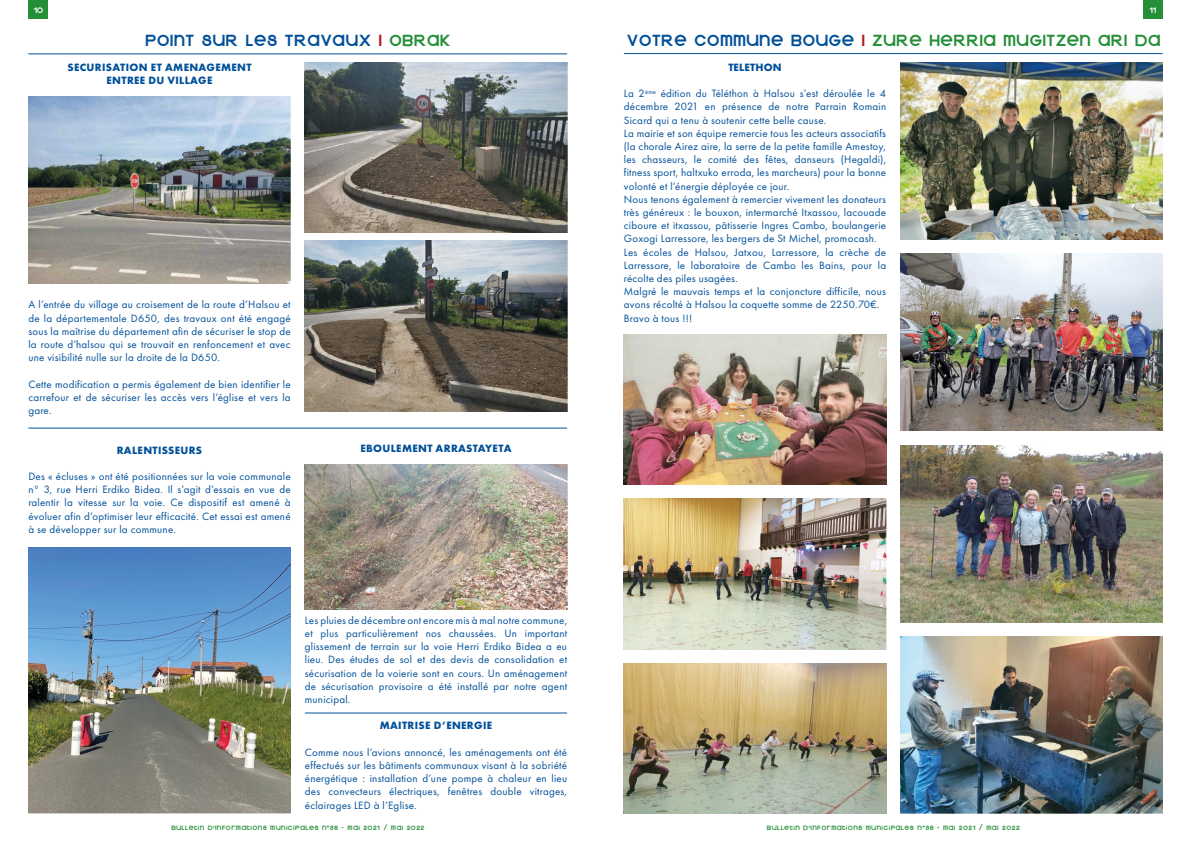
<style>
.page{position:relative;width:1191px;height:842px;background:#fff}
.page>*{position:absolute;margin:0;border:0;box-sizing:border-box;transform-origin:0 0}
.t1{font:18px "Kravitz Extra Thermal";letter-spacing:.05em;color:#248f37}
.t2{font:18px "Kravitz Extra Thermal";letter-spacing:.05em;color:#005099}
.t3{font:11px/13.2px "Futura PT";letter-spacing:.02em;color:#005099;text-align:justify}
.t4{font:700 11px "Futura PT";letter-spacing:.03em;color:#005099}
.t5{font:700 11px "Futura PT";letter-spacing:.01em;color:#005099}
.t6{font:9px "Kravitz Extra Thermal";color:#fff}
.t7{font:7px "Kravitz Extra Thermal";letter-spacing:.1em;color:#248f37}
.s1{color:#b61715}
.s2{color:#248f37}
.s3{color:#005099}
</style>
<div class="page">
<div style="left:28px;top:0;width:20px;height:18px;background:#248f37"></div>
<div style="left:1142px;top:0;width:20px;height:18px;background:#248f37"></div>
<hr style="left:28px;top:54px;width:539px;height:1px;background:#005099">
<hr style="left:28px;top:428px;width:539px;height:1px;background:#005099">
<hr style="left:305px;top:713px;width:262px;height:1px;background:#005099">
<img style="left:305px;top:241px;width:262px;height:170px">
<img style="left:305px;top:62px;width:262px;height:170px">
<img style="left:28px;top:96px;width:263px;height:187px">
<img style="left:28px;top:547px;width:263px;height:267px">
<img style="left:305px;top:465px;width:262px;height:144px">
<hr style="left:624px;top:53px;width:538px;height:1px;background:#005099">
<img style="left:624px;top:499px;width:262px;height:150px">
<img style="left:624px;top:663px;width:262px;height:151px">
<img style="left:900px;top:62px;width:262px;height:178px">
<img style="left:900px;top:445px;width:262px;height:177px">
<img style="left:900px;top:254px;width:262px;height:177px">
<img style="left:624px;top:334px;width:262px;height:151px">
<img style="left:900px;top:636px;width:262px;height:178px">
<p class="t6" style="left:34px;top:4px;width:11px">10</p>
<p class="t6" style="left:1149px;top:4px;width:8px">11</p>
<p class="t2" style="left:145px;top:28px;width:306px">POINT SUR LES TRAVAUX <span class="s1">I</span> <span class="s2">OBRAK</span></p>
<p class="t4" style="left:67px;top:60px;width:186px">SECURISATION ET AMENAGEMENT</p>
<p class="t4" style="left:107px;top:73px;width:107px">ENTREE DU VILLAGE</p>
<p class="t3" style="left:28px;top:298px;width:264px">A l’entrée du village au croisement de la route d’Halsou et de la départementale D650, des travaux ont été engagé sous la maîtrise du département afin de sécuriser le stop de la route d’halsou qui se trouvait en renfoncement et avec une visibilité nulle sur la droite de la D650.</p>
<p class="t3" style="left:28px;top:377px;width:264px">Cette modification a permis également de bien identifier le carrefour et de sécuriser les accès vers l’église et vers la gare.</p>
<p class="t4" style="left:117px;top:443px;width:87px">RALENTISSEURS</p>
<p class="t3" style="left:28px;top:470px;width:264px">Des « écluses » ont été positionnées sur la voie communale n° 3, rue Herri Erdiko Bidea. Il s’agit d’essais en vue de ralentir la vitesse sur la voie. Ce dispositif est amené à évoluer afin d’optimiser leur efficacité. Cet essai est amené à se développer sur la commune.</p>
<p class="t4" style="left:360px;top:441px;width:153px">EBOULEMENT ARRASTAYETA</p>
<p class="t3" style="left:305px;top:613px;width:264px">Les pluies de décembre ont encore mis à mal notre commune, et plus particulièrement nos chaussées. Un important glissement de terrain sur la voie Herri Erdiko Bidea a eu lieu. Des études de sol et des devis de consolidation et sécurisation de la voierie sont en cours. Un aménagement de sécurisation provisoire a été installé par notre agent municipal.</p>
<p class="t4" style="left:380px;top:718px;width:114px">MAITRISE D’ENERGIE</p>
<p class="t3" style="left:305px;top:745px;width:264px">Comme nous l’avions annoncé, les aménagements ont été effectués sur les bâtiments communaux visant à la sobriété énergétique : installation d’une pompe à chaleur en lieu des convecteurs électriques, fenêtres double vitrages, éclairages LED à l’Eglise.</p>
<p class="t1" style="left:626px;top:28px;width:535px"><span class="s3">VOTRE COMMUNE BOUGE</span> <span class="s1">I</span> ZURE HERRIA MUGITZEN ARI DA</p>
<p class="t5" style="left:728px;top:60px;width:55px">TELETHON</p>
<p class="t3" style="left:624px;top:87px;width:264px">La 2<sup>ème</sup> édition du Téléthon à Halsou s’est déroulée le 4 décembre 2021 en présence de notre Parrain Romain Sicard qui a tenu à soutenir cette belle cause.</p>
<p class="t3" style="left:624px;top:126px;width:264px">La mairie et son équipe remercie tous les acteurs associatifs (la chorale Airez aire, la serre de la petite famille Amestoy, les chasseurs, le comité des fêtes, danseurs (Hegaldi), fitness sport, haltxuko erroda, les marcheurs) pour la bonne volonté et l’énergie déployée ce jour.</p>
<p class="t3" style="left:624px;top:192px;width:264px">Nous tenons également à remercier vivement les donateurs très généreux : le bouxon, intermarché Itxassou, lacouade ciboure et itxassou, pâtisserie Ingres Cambo, boulangerie Goxogi Larressore, les bergers de St Michel, promocash.</p>
<p class="t3" style="left:624px;top:245px;width:264px">Les écoles de Halsou, Jatxou, Larressore, la crèche de Larressore, le laboratoire de Cambo les Bains, pour la récolte des piles usagées.</p>
<p class="t3" style="left:624px;top:285px;width:264px">Malgré le mauvais temps et la conjoncture difficile, nous avons récolté à Halsou la coquette somme de 2250.70€.</p>
<p class="t3" style="left:624px;top:311px;width:70px">Bravo à tous !!!</p>
<p class="t7" style="left:171px;top:823px;width:254px">BULLETIN D’INFORMATIONS MUNICIPALES N°38 - MAI 2021 / MAI 2022</p>
<p class="t7" style="left:767px;top:823px;width:254px">BULLETIN D’INFORMATIONS MUNICIPALES N°38 - MAI 2021 / MAI 2022</p>
</div>
